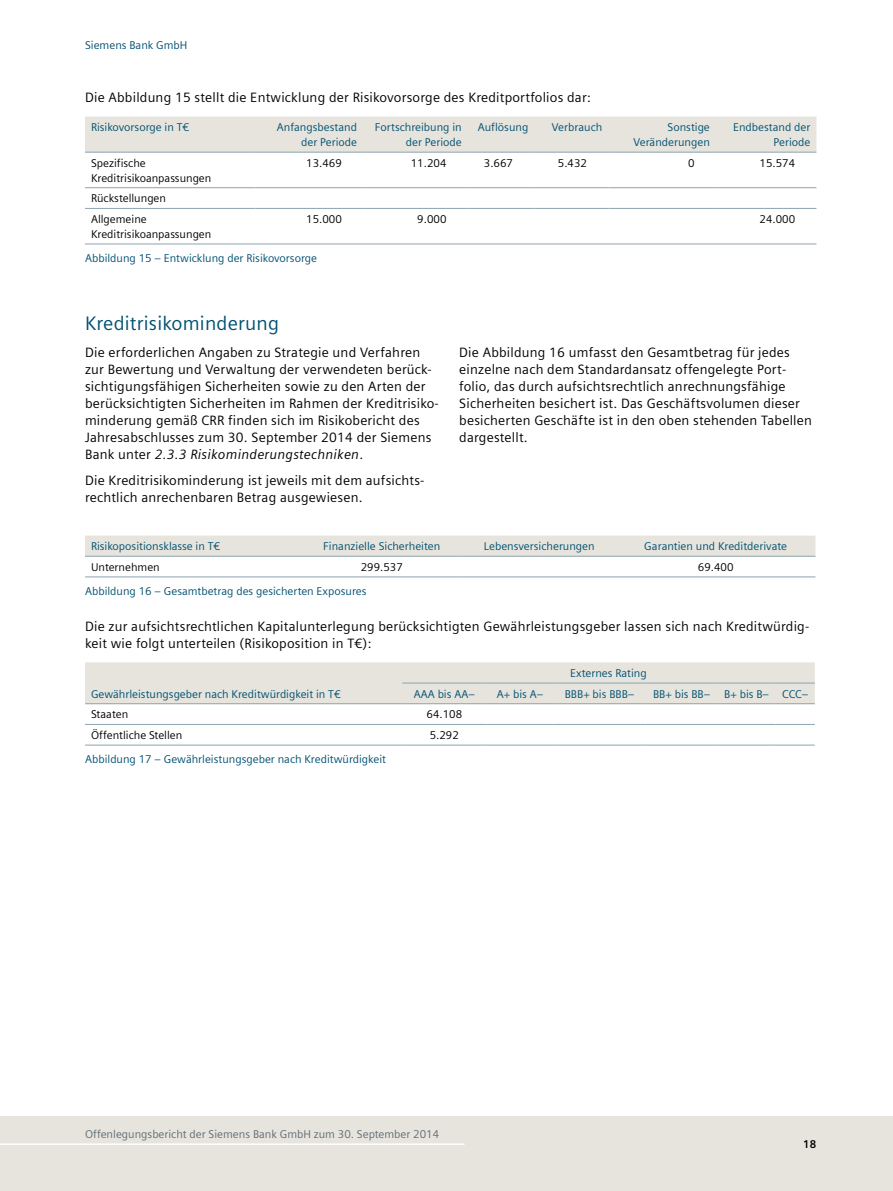
<style>
.page{position:relative;width:893px;height:1191px;background:#fff}
.page>*{position:absolute;margin:0;border:0;box-sizing:border-box;transform-origin:0 0}
.t1{font:19.5px "Siemens Sans";letter-spacing:.01em;color:#005071}
.t2{font:13.5px/17px "Siemens Sans";letter-spacing:.015em;color:#000}
.t3{font:italic 13.5px "Siemens Sans OT";letter-spacing:.015em;color:#000}
.t4{font:11.25px/14.9px "Siemens Sans";color:#005071;text-align:right}
.t5{font:11.25px/14.9px "Siemens Sans";color:#000}
.t6{font:11.25px "Siemens Sans";color:#5f6d75}
.t7{font:700 11.25px "Siemens Sans";color:#000}
.s1{font-family:"Siemens Sans";font-style:normal}
</style>
<div class="page">
<div style="left:0;top:1116px;width:893px;height:75px;background:#e6e4dd"></div>
<div style="left:85px;top:117px;width:731px;height:35px;background:#e6e4dd"></div>
<hr style="left:85px;top:152px;width:171px;height:1px;background:#8da3b0">
<hr style="left:256px;top:152px;width:107px;height:1px;background:#8da3b0">
<hr style="left:363px;top:152px;width:105px;height:1px;background:#8da3b0">
<hr style="left:468px;top:152px;width:66px;height:1px;background:#8da3b0">
<hr style="left:534px;top:152px;width:74px;height:1px;background:#8da3b0">
<hr style="left:608px;top:152px;width:108px;height:1px;background:#8da3b0">
<hr style="left:716px;top:152px;width:100px;height:1px;background:#8da3b0">
<hr style="left:85px;top:187px;width:171px;height:1px;background:#8da3b0">
<hr style="left:256px;top:187px;width:107px;height:1px;background:#8da3b0">
<hr style="left:363px;top:187px;width:105px;height:1px;background:#8da3b0">
<hr style="left:468px;top:187px;width:66px;height:1px;background:#8da3b0">
<hr style="left:534px;top:187px;width:74px;height:1px;background:#8da3b0">
<hr style="left:608px;top:187px;width:108px;height:1px;background:#8da3b0">
<hr style="left:716px;top:187px;width:100px;height:1px;background:#8da3b0">
<hr style="left:85px;top:208px;width:171px;height:1px;background:#8da3b0">
<hr style="left:256px;top:208px;width:107px;height:1px;background:#8da3b0">
<hr style="left:363px;top:208px;width:105px;height:1px;background:#8da3b0">
<hr style="left:468px;top:208px;width:66px;height:1px;background:#8da3b0">
<hr style="left:534px;top:208px;width:74px;height:1px;background:#8da3b0">
<hr style="left:608px;top:208px;width:108px;height:1px;background:#8da3b0">
<hr style="left:716px;top:208px;width:100px;height:1px;background:#8da3b0">
<hr style="left:85px;top:244px;width:171px;height:1px;background:#8da3b0">
<hr style="left:256px;top:244px;width:107px;height:1px;background:#8da3b0">
<hr style="left:363px;top:244px;width:105px;height:1px;background:#8da3b0">
<hr style="left:468px;top:244px;width:66px;height:1px;background:#8da3b0">
<hr style="left:534px;top:244px;width:74px;height:1px;background:#8da3b0">
<hr style="left:608px;top:244px;width:108px;height:1px;background:#8da3b0">
<hr style="left:716px;top:244px;width:100px;height:1px;background:#8da3b0">
<svg style="left:85px;top:535px;width:730px;height:21px;background:#e5e3dd"></svg>
<hr style="left:85px;top:556px;width:216px;height:1px;background:#8da3b0">
<hr style="left:301px;top:556px;width:161px;height:1px;background:#8da3b0">
<hr style="left:462px;top:556px;width:154px;height:1px;background:#8da3b0">
<hr style="left:616px;top:556px;width:199px;height:1px;background:#8da3b0">
<hr style="left:85px;top:576px;width:216px;height:1px;background:#8da3b0">
<hr style="left:301px;top:576px;width:161px;height:1px;background:#8da3b0">
<hr style="left:462px;top:576px;width:154px;height:1px;background:#8da3b0">
<hr style="left:616px;top:576px;width:199px;height:1px;background:#8da3b0">
<div style="left:85px;top:662px;width:730px;height:41px;background:#e6e4dd"></div>
<hr style="left:402px;top:682px;width:84px;height:1px;background:#8da3b0">
<hr style="left:486px;top:682px;width:68px;height:1px;background:#8da3b0">
<hr style="left:554px;top:682px;width:91px;height:1px;background:#8da3b0">
<hr style="left:645px;top:682px;width:73px;height:1px;background:#8da3b0">
<hr style="left:718px;top:682px;width:58px;height:1px;background:#8da3b0">
<hr style="left:776px;top:682px;width:39px;height:1px;background:#8da3b0">
<hr style="left:85px;top:703px;width:317px;height:1px;background:#8da3b0">
<hr style="left:402px;top:703px;width:84px;height:1px;background:#8da3b0">
<hr style="left:486px;top:703px;width:68px;height:1px;background:#8da3b0">
<hr style="left:554px;top:703px;width:91px;height:1px;background:#8da3b0">
<hr style="left:645px;top:703px;width:73px;height:1px;background:#8da3b0">
<hr style="left:718px;top:703px;width:58px;height:1px;background:#8da3b0">
<hr style="left:776px;top:703px;width:39px;height:1px;background:#8da3b0">
<hr style="left:85px;top:724px;width:317px;height:1px;background:#8da3b0">
<hr style="left:402px;top:724px;width:84px;height:1px;background:#8da3b0">
<hr style="left:486px;top:724px;width:68px;height:1px;background:#8da3b0">
<hr style="left:554px;top:724px;width:91px;height:1px;background:#8da3b0">
<hr style="left:645px;top:724px;width:73px;height:1px;background:#8da3b0">
<hr style="left:718px;top:724px;width:58px;height:1px;background:#8da3b0">
<hr style="left:776px;top:724px;width:39px;height:1px;background:#8da3b0">
<hr style="left:85px;top:744px;width:317px;height:1px;background:#8da3b0">
<hr style="left:402px;top:744px;width:84px;height:1px;background:#8da3b0">
<hr style="left:486px;top:744px;width:68px;height:1px;background:#8da3b0">
<hr style="left:554px;top:744px;width:91px;height:1px;background:#8da3b0">
<hr style="left:645px;top:744px;width:73px;height:1px;background:#8da3b0">
<hr style="left:718px;top:744px;width:58px;height:1px;background:#8da3b0">
<hr style="left:776px;top:744px;width:39px;height:1px;background:#8da3b0">
<hr style="left:0;top:1143px;width:465px;height:2px;background:#fff">
<p class="t4" style="left:85px;top:38px;width:104px">Siemens Bank GmbH</p>
<p class="t2" style="left:85px;top:89px;width:507px">Die Abbildung 15 stellt die Entwicklung der Risikovorsorge des Kreditportfolios dar:</p>
<p class="t4" style="left:91px;top:120px;width:99px">Risikovorsorge in T€</p>
<p class="t4" style="left:277px;top:120px;width:82px">Anfangsbestand der Periode</p>
<p class="t4" style="left:375px;top:120px;width:88px">Fortschreibung in der Periode</p>
<p class="t4" style="left:478px;top:120px;width:52px">Auflösung</p>
<p class="t4" style="left:552px;top:120px;width:52px">Verbrauch</p>
<p class="t4" style="left:633px;top:120px;width:78px">Sonstige<br>Veränderungen</p>
<p class="t4" style="left:733px;top:120px;width:79px">Endbestand der<br>Periode</p>
<p class="t5" style="left:91px;top:156px;width:122px">Spezifische<br>Kreditrisikoanpassungen</p>
<p class="t5" style="left:306px;top:156px;width:37px">13.469</p>
<p class="t5" style="left:411px;top:156px;width:37px">11.204</p>
<p class="t5" style="left:484px;top:156px;width:31px">3.667</p>
<p class="t5" style="left:558px;top:156px;width:31px">5.432</p>
<p class="t5" style="left:688px;top:156px;width:8px">0</p>
<p class="t5" style="left:759px;top:156px;width:37px">15.574</p>
<p class="t5" style="left:91px;top:188px;width:77px;line-height:20.7px">Rückstellungen<br>Allgemeine</p>
<p class="t5" style="left:91px;top:227px;width:122px">Kreditrisikoanpassungen</p>
<p class="t5" style="left:306px;top:212px;width:37px">15.000</p>
<p class="t5" style="left:417px;top:212px;width:31px">9.000</p>
<p class="t5" style="left:759px;top:212px;width:37px">24.000</p>
<p class="t4" style="left:85px;top:250px;width:234px">Abbildung 15 – Entwicklung der Risikovorsorge</p>
<h1 class="t1" style="left:85px;top:312px;width:196px">Kreditrisikominderung</h1>
<p class="t2" style="left:85px;top:344px;width:355px">Die erforderlichen Angaben zu Strategie und Verfahren zur Bewertung und Verwaltung der verwendeten berück&shy;sichtigungsfähigen Sicherheiten sowie zu den Arten der berücksichtigten Sicherheiten im Rahmen der Kreditrisiko&shy;minderung gemäß CRR finden sich im Risikobericht des Jahresabschlusses zum 30. September 2014 der Siemens</p>
<p class="t3" style="left:85px;top:447px;width:280px"><span class="s1">Bank unter</span> 2.3.3 Risikominderungstechniken<span class="s1">.</span></p>
<p class="t2" style="left:85px;top:472px;width:341px">Die Kreditrisikominderung ist jeweils mit dem aufsichts&shy;rechtlich anrechenbaren Betrag ausgewiesen.</p>
<p class="t2" style="left:459px;top:344px;width:354px">Die Abbildung 16 umfasst den Gesamtbetrag für jedes einzelne nach dem Standardansatz offengelegte Port&shy;folio, das durch aufsichtsrechtlich anrechnungsfähige Sicherheiten besichert ist. Das Geschäftsvolumen dieser besicherten Geschäfte ist in den oben stehenden Tabellen dargestellt.</p>
<p class="t4" style="left:91px;top:539px;width:131px">Risikopositionsklasse in T€</p>
<p class="t4" style="left:323px;top:539px;width:118px">Finanzielle Sicherheiten</p>
<p class="t4" style="left:484px;top:539px;width:112px">Lebensversicherungen</p>
<p class="t4" style="left:644px;top:539px;width:144px">Garantien und Kreditderivate</p>
<p class="t5" style="left:91px;top:559px;width:70px">Unternehmen</p>
<p class="t5" style="left:361px;top:559px;width:44px">299.537</p>
<p class="t5" style="left:698px;top:559px;width:37px">69.400</p>
<p class="t4" style="left:85px;top:583px;width:283px">Abbildung 16 – Gesamtbetrag des gesicherten Exposures</p>
<p class="t2" style="left:85px;top:618px;width:726px">Die zur aufsichtsrechtlichen Kapitalunterlegung berücksichtigten Gewährleistungsgeber lassen sich nach Kreditwürdig&shy;keit wie folgt unterteilen (Risikoposition in T€):</p>
<p class="t4" style="left:570px;top:666px;width:78px">Externes Rating</p>
<p class="t4" style="left:91px;top:686px;width:251px">Gewährleistungsgeber nach Kreditwürdigkeit in T€</p>
<p class="t4" style="left:414px;top:686px;width:63px">AAA bis AA–</p>
<p class="t4" style="left:497px;top:686px;width:48px">A+ bis A–</p>
<p class="t4" style="left:565px;top:686px;width:71px">BBB+ bis BBB–</p>
<p class="t4" style="left:653px;top:686px;width:157px">BB+ bis BB– B+ bis B– CCC–</p>
<p class="t5" style="left:91px;top:707px;width:39px">Staaten</p>
<p class="t5" style="left:426px;top:707px;width:37px">64.108</p>
<p class="t5" style="left:91px;top:728px;width:93px">Öffentliche Stellen</p>
<p class="t5" style="left:430px;top:728px;width:31px">5.292</p>
<p class="t4" style="left:85px;top:751px;width:303px">Abbildung 17 – Gewährleistungsgeber nach Kreditwürdigkeit</p>
<p class="t6" style="left:85px;top:1127px;width:356px">Offenlegungsbericht der Siemens Bank GmbH zum 30. September 2014</p>
<p class="t7" style="left:803px;top:1137px;width:15px">18</p>
</div>
